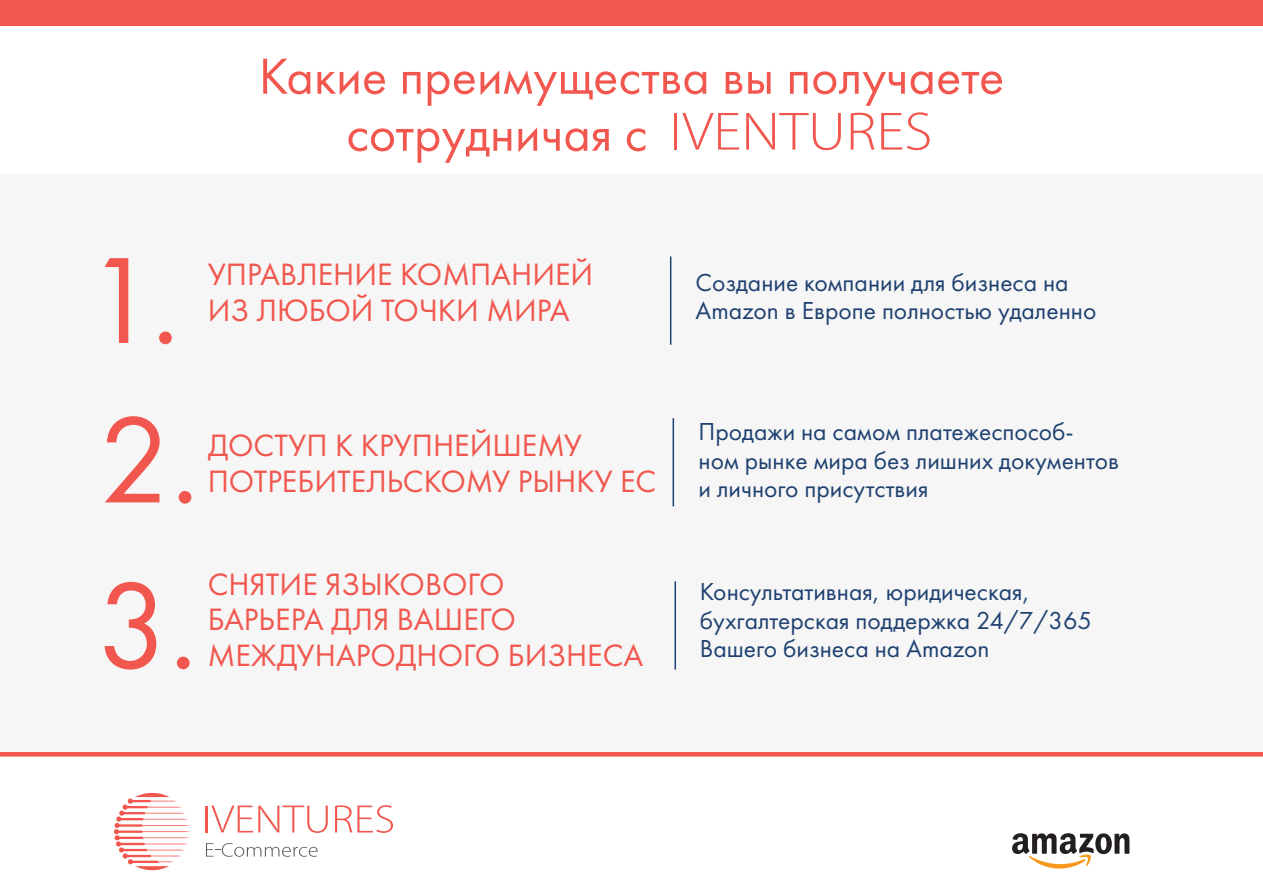
<style>
.page{position:relative;width:1263px;height:893px;background:#fff}
.page>*{position:absolute;margin:0;border:0;box-sizing:border-box;transform-origin:0 0}
.t1{font:52.5px/57px "Futura New";color:#f1574e}
.t2{font:32.1px/35.8px "Futura New";color:#f1574e}
.t3{font:25.5px/28.5px "Futura New";color:#1f4171}
</style>
<div class="page">
<div style="left:0;top:174px;width:1263px;height:580px;background:#f6f6f6"></div>
<div style="left:0;top:1px;width:1263px;height:25px;background:#f1574e"></div>
<hr style="left:0;top:752px;width:1263px;height:4px;background:#f1574e">
<svg style="left:1012px;top:833px;width:117px;height:36px"></svg>
<hr style="left:206px;top:806px;width:2px;height:26px;background:#f1574e">
<svg style="left:211px;top:806px;width:117px;height:27px"></svg>
<svg style="left:335px;top:805px;width:58px;height:28px"></svg>
<svg style="left:206px;top:843px;width:112px;height:14px"></svg>
<svg style="left:114px;top:793px;width:76px;height:77px"></svg>
<hr style="left:674px;top:113px;width:3px;height:37px;background:#f1574e">
<svg style="left:682px;top:113px;width:57px;height:37px"></svg>
<svg style="left:746px;top:113px;width:95px;height:37px"></svg>
<svg style="left:851px;top:113px;width:24px;height:37px"></svg>
<svg style="left:881px;top:112px;width:49px;height:38px"></svg>
<svg style="left:105px;top:258px;width:23px;height:85px"></svg>
<div style="left:159px;top:331px;width:13px;height:13px;background:#f1574e;border-radius:50%"></div>
<svg style="left:105px;top:416px;width:55px;height:86px"></svg>
<div style="left:179px;top:491px;width:12px;height:13px;background:#f1574e;border-radius:50%"></div>
<svg style="left:105px;top:582px;width:51px;height:88px"></svg>
<div style="left:177px;top:657px;width:13px;height:12px;background:#f1574e;border-radius:50%"></div>
<hr style="left:670px;top:256px;width:1px;height:89px;background:#1f4171">
<hr style="left:672px;top:418px;width:2px;height:88px;background:#1f4171">
<hr style="left:674px;top:581px;width:2px;height:89px;background:#1f4171">
<h1 class="t1" style="left:346px;top:47px;width:659px;text-indent:-88px">Какие преимущества вы получаете сотрудничая с</h1>
<p class="t2" style="left:208px;top:257px;width:387px">УПРАВЛЕНИЕ КОМПАНИЕЙ<br>ИЗ ЛЮБОЙ ТОЧКИ МИРА</p>
<p class="t2" style="left:208px;top:427px;width:450px">ДОСТУП К КРУПНЕЙШЕМУ<br>ПОТРЕБИТЕЛЬСКОМУ РЫНКУ ЕС</p>
<p class="t2" style="left:208px;top:566px;width:437px">СНЯТИЕ ЯЗЫКОВОГО<br>БАРЬЕРА ДЛЯ ВАШЕГО<br>МЕЖДУНАРОДНОГО БИЗНЕСА</p>
<p class="t3" style="left:696px;top:268px;width:402px">Создание компании для бизнеса на<br>Amazon в Европе полностью удаленно</p>
<p class="t3" style="left:699px;top:417px;width:422px">Продажи на самом платежеспособ&shy;ном рынке мира без лишних документов и личного присутствия</p>
<p class="t3" style="left:700px;top:577px;width:394px">Консультативная, юридическая, бухгалтерская поддержка 24/7/365<br>Вашего бизнеса на Amazon</p>
</div>
